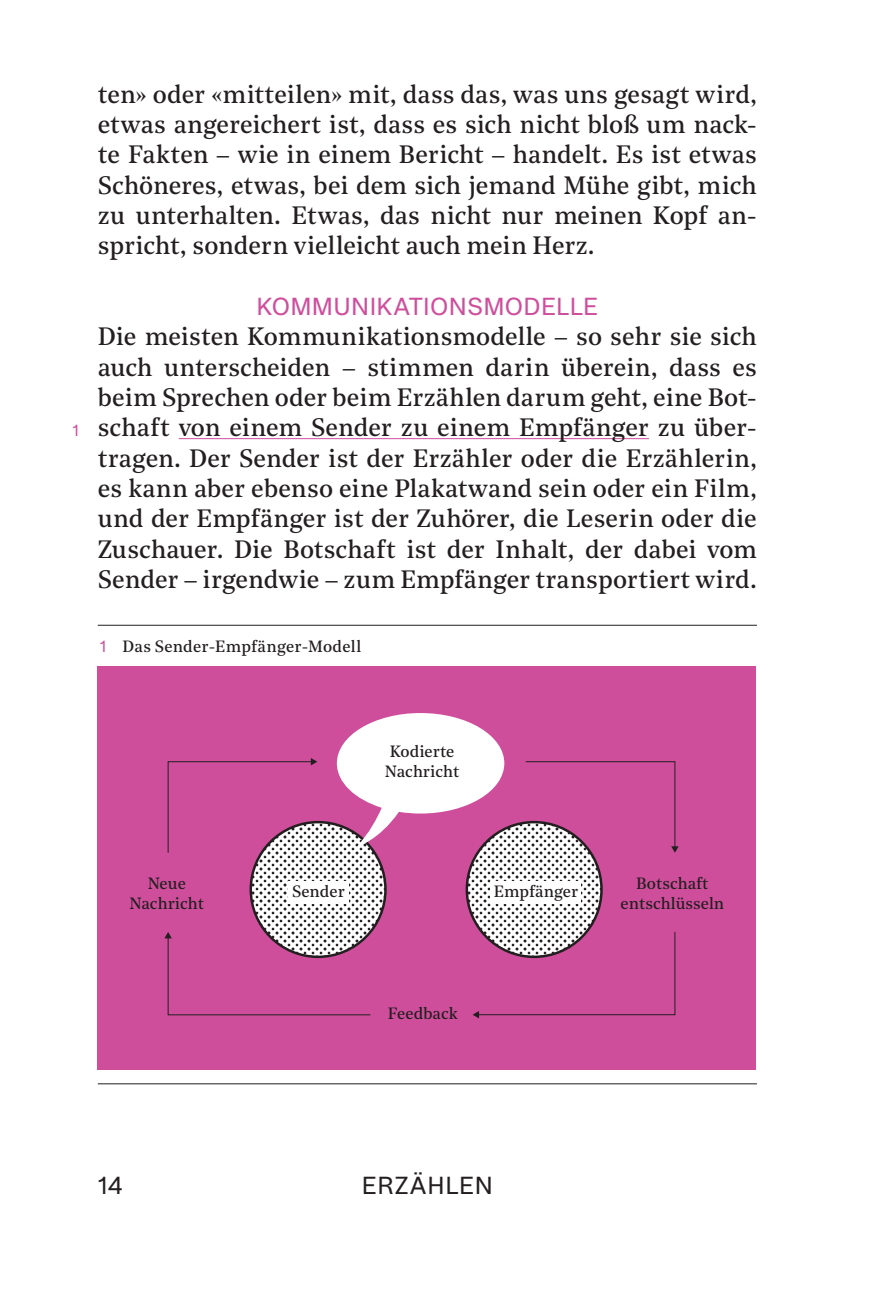
<style>
.page{position:relative;width:876px;height:1294px;background:#fff}
.page>*{position:absolute;margin:0;border:0;box-sizing:border-box;transform-origin:0 0}
.t1{font:27.5px "Dia";letter-spacing:-.01em;color:#cf4e9c}
.t2{font:27.5px "Dia";letter-spacing:.005em;color:#231f20}
.t3{font:25px/30.2px "Noe Text";letter-spacing:-.005em;color:#231f20;text-align:justify}
.t4{font:18px "Dia";color:#cf4e9c}
.t5{font:16.25px/19.5px "Noe Text";color:#231f20;text-align:center}
.s1{font-family:"Dia";font-size:18px;color:#cf4e9c}
</style>
<div class="page">
<hr style="left:179px;top:438px;width:470px;height:1px;background:#cf4e9c">
<hr style="left:98px;top:1083px;width:659px;height:1px;background:#231f20">
<hr style="left:98px;top:625px;width:659px;height:1px;background:#231f20">
<div style="left:98px;top:666px;width:658px;height:403px;background:#cf4e9c"></div>
<svg style="left:251px;top:822px;width:134px;height:134px;background:#d1d0d0"></svg>
<svg style="left:467px;top:822px;width:134px;height:134px;background:#d0cfcf"></svg>
<div style="left:490px;top:881px;width:91px;height:22px;background:#fff"></div>
<div style="left:288px;top:881px;width:61px;height:22px;background:#fff"></div>
<svg style="left:167px;top:758px;width:150px;height:95px"></svg>
<svg style="left:164px;top:932px;width:207px;height:83px"></svg>
<svg style="left:472px;top:931px;width:204px;height:87px"></svg>
<svg style="left:525px;top:761px;width:154px;height:91px"></svg>
<svg style="left:337px;top:713px;width:167px;height:134px"></svg>
<p class="t4" style="left:73px;top:420px;width:8px">1</p>
<p class="t3" style="left:98px;top:77px;width:661px">ten» oder «mitteilen» mit, dass das, was uns gesagt wird, etwas angereichert ist, dass es sich nicht bloß um nack&shy;te Fakten – wie in einem Bericht – handelt. Es ist etwas Schöneres, etwas, bei dem sich jemand Mühe gibt, mich zu unterhalten. Etwas, das nicht nur meinen Kopf an&shy;spricht, sondern vielleicht auch mein Herz.</p>
<p class="t1" style="left:256px;top:291px;width:344px">KOMMUNIKATIONSMODELLE</p>
<p class="t3" style="left:98px;top:320px;width:661px">Die meisten Kommunikationsmodelle – so sehr sie sich auch unterscheiden – stimmen darin überein, dass es beim Sprechen oder beim Erzählen darum geht, eine Bot&shy;schaft von einem Sender zu einem Empfänger zu über&shy;tragen. Der Sender ist der Erzähler oder die Erzählerin, es kann aber ebenso eine Plakatwand sein oder ein Film, und der Empfänger ist der Zuhörer, die Leserin oder die Zuschauer. Die Botschaft ist der Inhalt, der dabei vom Sender – irgendwie – zum Empfänger transportiert wird.</p>
<p class="t5" style="left:100px;top:635px;width:263px"><span class="s1">1</span> Das Sender-Empfänger-Modell</p>
<p class="t5" style="left:385px;top:741px;width:76px;text-align:left">Kodierte<br>Nachricht</p>
<p class="t5" style="left:130px;top:872px;width:76px">Neue<br>Nachricht</p>
<p class="t5" style="left:292px;top:880px;width:54px">Sender</p>
<p class="t5" style="left:494px;top:880px;width:86px">Empfänger</p>
<p class="t5" style="left:621px;top:872px;width:105px">Botschaft entschlüsseln</p>
<p class="t5" style="left:388px;top:1002px;width:71px">Feedback</p>
<p class="t2" style="left:98px;top:1170px;width:26px">14</p>
<p class="t2" style="left:362px;top:1170px;width:133px">ERZÄHLEN</p>
</div>
